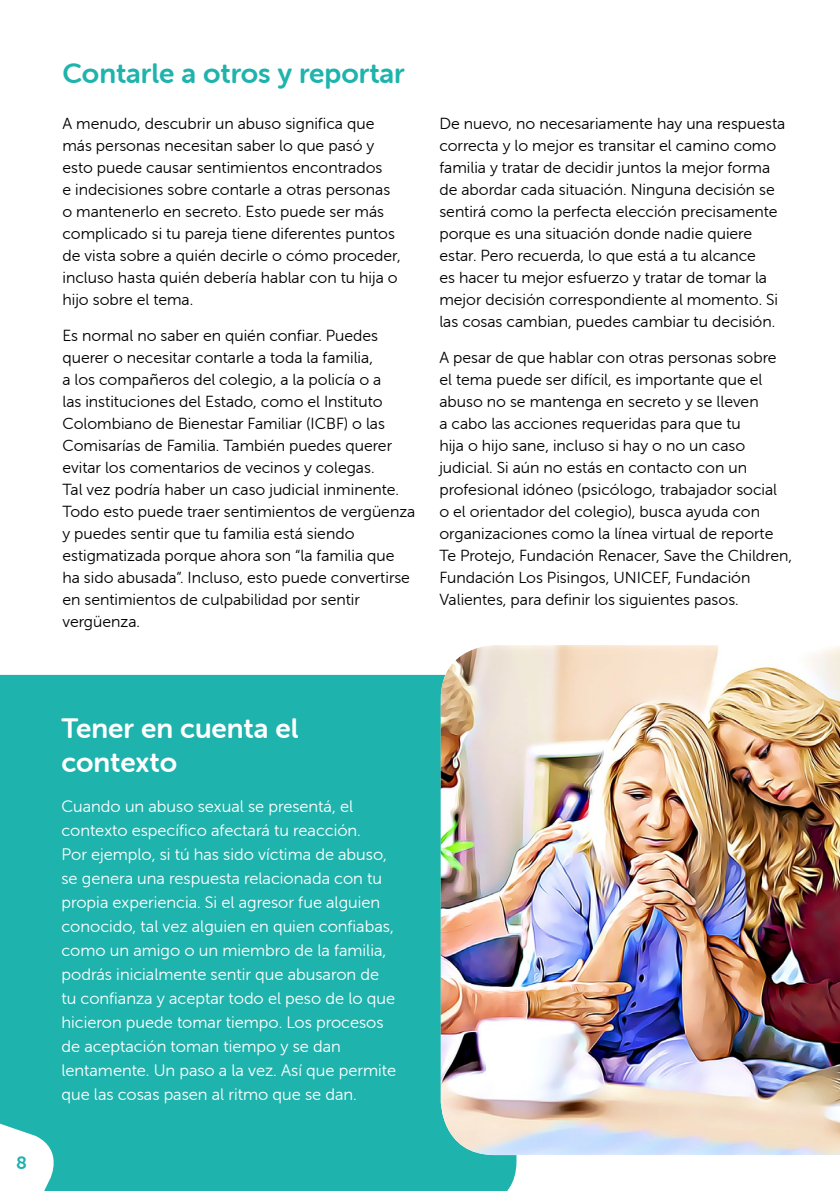
<style>
.page{position:relative;width:840px;height:1191px;background:#fff}
.page>*{position:absolute;margin:0;border:0;box-sizing:border-box;transform-origin:0 0}
.t1{font:28px "Museo Sans Rounded 700";color:#1eb3ac}
.t2{font:28px/33.6px "Museo Sans Rounded 700";color:#fff}
.t3{font:18px "Museo Sans Rounded 700";color:#1eb3ac}
.t4{font:16.6px/24px "Museo Sans Rounded 300";color:#fff}
.t5{font:16px/22px "Museo Sans Rounded 300";color:#000}
</style>
<div class="page">
<div style="left:0;top:675px;width:516px;height:516px;background:#1eb3ac"></div>
<img style="left:440px;top:645px;width:399px;height:510px">
<svg style="left:0;top:1117px;width:64px;height:74px"></svg>
<p class="t3" style="left:16px;top:1153px;width:12px">8</p>
<h1 class="t1" style="left:62px;top:58px;width:344px">Contarle a otros y reportar</h1>
<p class="t5" style="left:62px;top:112px;width:339px">A menudo, descubrir un abuso significa que más personas necesitan saber lo que pasó y esto puede causar sentimientos encontrados<br>e indecisiones sobre contarle a otras personas o mantenerlo en secreto. Esto puede ser más complicado si tu pareja tiene diferentes puntos de vista sobre a quién decirle o cómo proceder, incluso hasta quién debería hablar con tu hija o hijo sobre el tema.</p>
<p class="t5" style="left:62px;top:325px;width:354px">Es normal no saber en quién confiar. Puedes querer o necesitar contarle a toda la familia,<br>a los compañeros del colegio, a la policía o a<br>las instituciones del Estado, como el Instituto Colombiano de Bienestar Familiar (ICBF) o las Comisarías de Familia. También puedes querer evitar los comentarios de vecinos y colegas.<br>Tal vez podría haber un caso judicial inminente.<br>Todo esto puede traer sentimientos de vergüenza y puedes sentir que tu familia está siendo estigmatizada porque ahora son “la familia que ha sido abusada”. Incluso, esto puede convertirse en sentimientos de culpabilidad por sentir vergüenza.</p>
<p class="t5" style="left:439px;top:112px;width:347px">De nuevo, no necesariamente hay una respuesta correcta y lo mejor es transitar el camino como familia y tratar de decidir juntos la mejor forma de abordar cada situación. Ninguna decisión se sentirá como la perfecta elección precisamente porque es una situación donde nadie quiere estar. Pero recuerda, lo que está a tu alcance<br>es hacer tu mejor esfuerzo y tratar de tomar la mejor decisión correspondiente al momento. Si las cosas cambian, puedes cambiar tu decisión.</p>
<p class="t5" style="left:439px;top:347px;width:354px">A pesar de que hablar con otras personas sobre el tema puede ser difícil, es importante que el abuso no se mantenga en secreto y se lleven<br>a cabo las acciones requeridas para que tu<br>hija o hijo sane, incluso si hay o no un caso judicial. Si aún no estás en contacto con un profesional idóneo (psicólogo, trabajador social<br>o el orientador del colegio), busca ayuda con organizaciones como la línea virtual de reporte Te Protejo, Fundación Renacer, Save the Children, Fundación Los Pisingos, UNICEF, Fundación Valientes, para definir los siguientes pasos.</p>
<h1 class="t2" style="left:61px;top:712px;width:238px">Tener en cuenta el contexto</h1>
<p class="t4" style="left:61px;top:794px;width:336px">Cuando un abuso sexual se presentá, el contexto específico afectará tu reacción.<br>Por ejemplo, si tú has sido víctima de abuso, se genera una respuesta relacionada con tu propia experiencia. Si el agresor fue alguien conocido, tal vez alguien en quien confiabas, como un amigo o un miembro de la familia, podrás inicialmente sentir que abusaron de tu confianza y aceptar todo el peso de lo que hicieron puede tomar tiempo. Los procesos de aceptación toman tiempo y se dan lentamente. Un paso a la vez. Así que permite que las cosas pasen al ritmo que se dan.</p>
</div>
